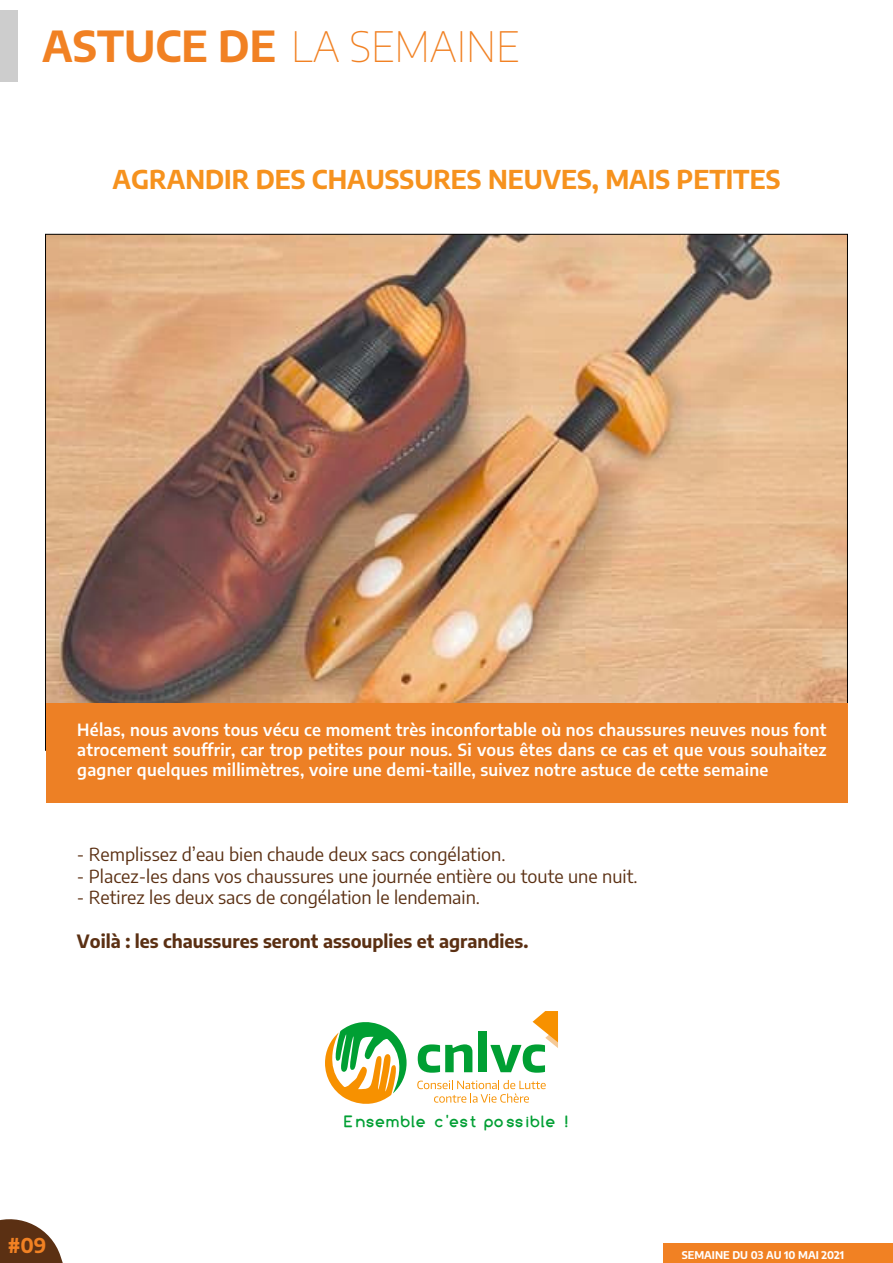
<style>
.page{position:relative;width:893px;height:1263px;background:#fff}
.page>*{position:absolute;margin:0;border:0;box-sizing:border-box;transform-origin:0 0}
.t1{font:100 42px "Encode Sans";color:#f18123}
.t2{font:700 25.5px "Encode Sans";color:#f6921e}
.t3{font:700 20.1px "Encode Sans";color:#f18123}
.t4{font:18px "Encode Sans";color:#5b3013}
.t5{font:700 18px "Encode Sans";color:#5b3013}
.t6{font:600 16.5px/19.8px "Encode Sans";letter-spacing:.015em;color:#fff;text-align:justify}
.t7{font:700 16.05px "Comfortaa";letter-spacing:.08em;color:#009f33}
.t8{font:700 10.5px "Encode Sans";color:#fff}
.s1{font-weight:700}
</style>
<div class="page">
<div style="left:663px;top:1244px;width:230px;height:19px;background:#f18123"></div>
<svg style="left:0;top:1219px;width:63px;height:44px"></svg>
<div style="left:0;top:10px;width:18px;height:71px;background:#cdcdcd"></div>
<img style="left:47px;top:236px;width:798px;height:467px">
<div style="left:46px;top:703px;width:801px;height:99px;background:#ed8025"></div>
<svg style="left:325px;top:1022px;width:82px;height:82px"></svg>
<svg style="left:418px;top:1044px;width:54px;height:29px"></svg>
<div style="left:478px;top:1031px;width:9px;height:41px;background:#009f33"></div>
<svg style="left:417px;top:1080px;width:129px;height:23px"></svg>
<svg style="left:491px;top:1011px;width:67px;height:62px"></svg>
<h1 class="t1" style="left:42px;top:17px;width:479px"><span class="s1">ASTUCE DE</span> LA SEMAINE</h1>
<h2 class="t2" style="left:112px;top:160px;width:669px">AGRANDIR DES CHAUSSURES NEUVES, MAIS PETITES</h2>
<p class="t6" style="left:77px;top:719px;width:751px">Hélas, nous avons tous vécu ce moment très inconfortable où nos chaussures neuves nous font atrocement souffrir, car trop petites pour nous. Si vous êtes dans ce cas et que vous souhaitez gagner quelques millimètres, voire une demi-taille, suivez notre astuce de cette semaine</p>
<p class="t4" style="left:77px;top:842px;width:430px">- Remplissez d’eau bien chaude deux sacs congélation.</p>
<p class="t4" style="left:77px;top:863px;width:562px">- Placez-les dans vos chaussures une journée entière ou toute une nuit.</p>
<p class="t4" style="left:77px;top:885px;width:405px">- Retirez les deux sacs de congélation le lendemain.</p>
<p class="t5" style="left:77px;top:927px;width:453px">Voilà : les chaussures seront assouplies et agrandies.</p>
<p class="t3" style="left:8px;top:1230px;width:40px">#09</p>
<p class="t7" style="left:344px;top:1112px;width:226px">E nsemble c'est po ssible !</p>
<p class="t8" style="left:682px;top:1247px;width:164px">SEMAINE DU 03 AU 10 MAI 2021</p>
</div>
